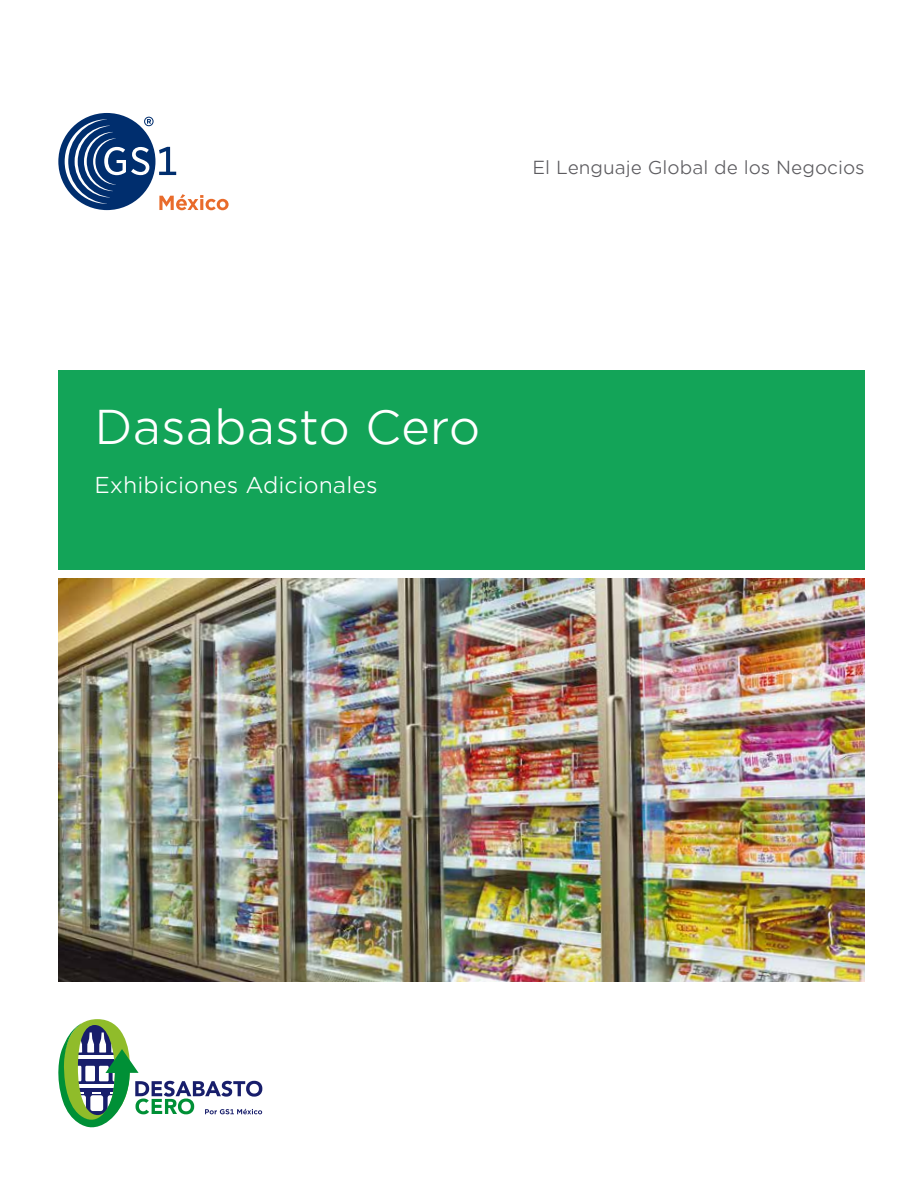
<style>
.page{position:relative;width:918px;height:1188px;background:#fff}
.page>*{position:absolute;margin:0;border:0;box-sizing:border-box;transform-origin:0 0}
.t1{font:46.65px "Gotham Office";color:#fff}
.t2{font:21.9px "Gotham Office";color:#fff}
.t3{font:18px "Gotham Office";color:#5c5b5f}
</style>
<div class="page">
<svg style="left:58px;top:113px;width:97px;height:97px"></svg>
<svg style="left:65px;top:117px;width:164px;height:93px"></svg>
<svg style="left:58px;top:1019px;width:204px;height:109px"></svg>
<div style="left:58px;top:371px;width:807px;height:199px;background:#13a458"></div>
<img style="left:58px;top:578px;width:807px;height:403px">
<p class="t3" style="left:533px;top:156px;width:334px">El Lenguaje Global de los Negocios</p>
<h1 class="t1" style="left:94px;top:396px;width:388px">Dasabasto Cero</h1>
<p class="t2" style="left:94px;top:471px;width:285px">Exhibiciones Adicionales</p>
</div>
